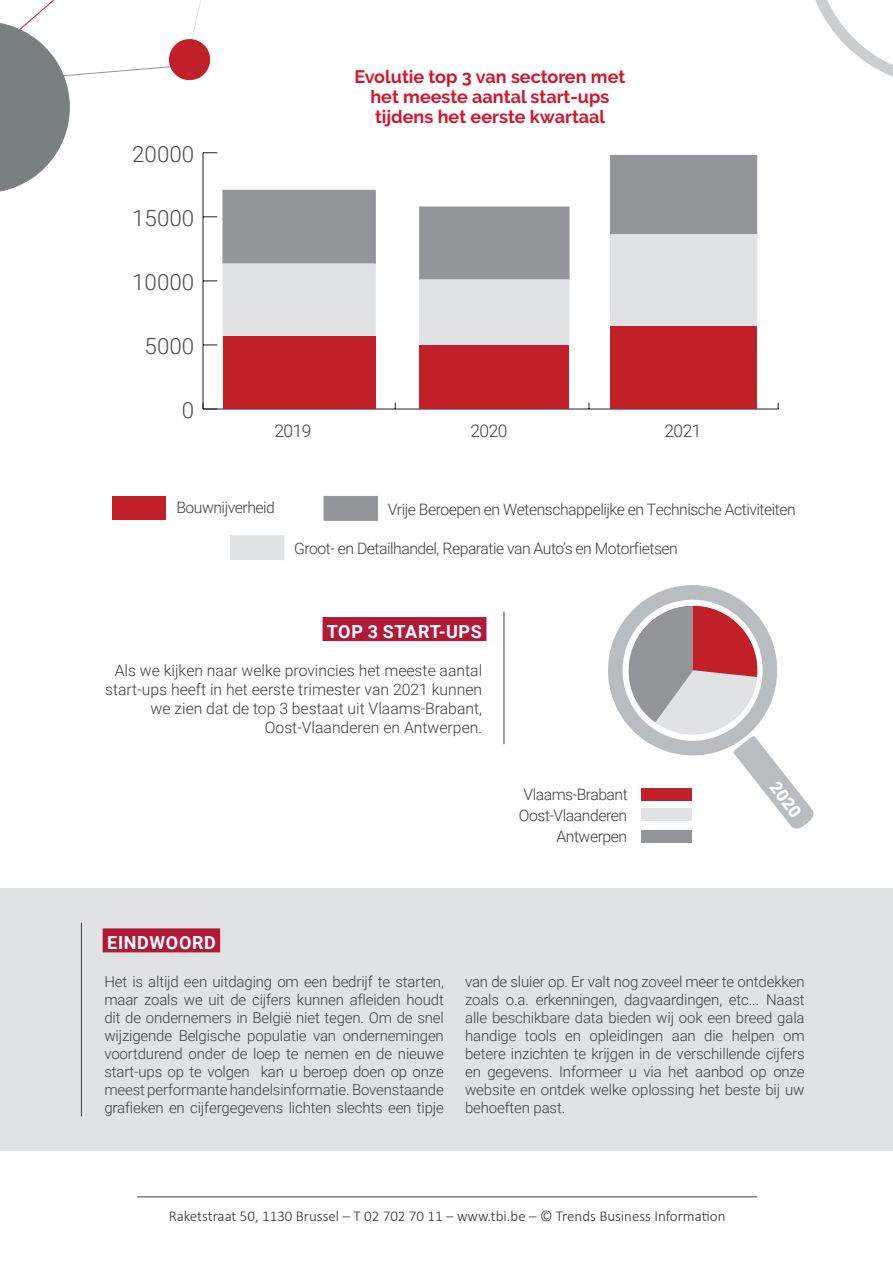
<style>
.page{position:relative;width:893px;height:1263px;background:#fff}
.page>*{position:absolute;margin:0;border:0;box-sizing:border-box;transform-origin:0 0}
.t1{font:300 22.35px "Roboto";color:#4d4a4a}
.t2{font:700 18px "Raleway";color:#d6142b}
.Paragraph_Style_2{font:700 18px "Roboto";letter-spacing:.035em;color:#fff}
.t3{font:300 17.4px "Roboto";letter-spacing:-.03em;color:#3e3e3f}
.t4{font:900 17.25px "Roboto";color:#fff}
.t5{font:300 15.75px "Roboto";letter-spacing:-.03em;color:#3e3e3f}
.t6{font:300 15.75px/18.9px "Roboto";color:#3e3e3f;text-align:right}
.t7{font:300 15px/18px "Roboto";letter-spacing:-.01em;color:#3e3e3f;text-align:justify}
.t8{font:300 15px "Calibri";color:#312f30}
</style>
<div class="page">
<hr style="left:203px;top:409px;width:575px;height:1px;background:#231f20">
<hr style="left:203px;top:153px;width:1px;height:256px;background:#231f20">
<svg style="left:203px;top:403px;width:14px;height:7px"></svg>
<svg style="left:204px;top:345px;width:13px;height:1px"></svg>
<svg style="left:203px;top:281px;width:14px;height:1px"></svg>
<svg style="left:203px;top:217px;width:14px;height:1px"></svg>
<div style="left:223px;top:190px;width:152px;height:74px;background:#939598;border:1px solid #939598"></div>
<div style="left:420px;top:207px;width:149px;height:73px;background:#939598;border:1px solid #939598"></div>
<div style="left:610px;top:155px;width:147px;height:80px;background:#939598;border:1px solid #939598"></div>
<div style="left:223px;top:264px;width:152px;height:72px;background:#e1e2e4"></div>
<div style="left:420px;top:280px;width:149px;height:65px;background:#e1e2e4"></div>
<div style="left:610px;top:235px;width:147px;height:92px;background:#e1e2e4;border:1px solid #e1e2e4"></div>
<div style="left:223px;top:336px;width:152px;height:73px;background:#c22029"></div>
<div style="left:420px;top:345px;width:149px;height:64px;background:#c22029"></div>
<div style="left:610px;top:327px;width:147px;height:82px;background:#c22029"></div>
<svg style="left:0;top:0;width:225px;height:203px"></svg>
<hr style="left:504px;top:611px;width:1px;height:133px;background:#3e3e3f">
<div style="left:323px;top:617px;width:163px;height:24px;background:#b11937"></div>
<div style="left:230px;top:536px;width:54px;height:24px;background:#e1e2e4"></div>
<div style="left:324px;top:496px;width:54px;height:24px;background:#939598"></div>
<div style="left:112px;top:496px;width:54px;height:24px;background:#c22029"></div>
<svg style="left:815px;top:0;width:78px;height:77px"></svg>
<svg style="left:608px;top:585px;width:206px;height:244px"></svg>
<div style="left:641px;top:788px;width:51px;height:13px;background:#c22029"></div>
<div style="left:641px;top:808px;width:51px;height:13px;background:#e1e2e4"></div>
<div style="left:641px;top:830px;width:51px;height:13px;background:#939598"></div>
<div style="left:0;top:889px;width:893px;height:262px;background:#e1e2e4"></div>
<hr style="left:81px;top:923px;width:1px;height:193px;background:#3e3e3f">
<div style="left:103px;top:928px;width:117px;height:24px;background:#b11937"></div>
<hr style="left:137px;top:1196px;width:620px;height:1px;background:#3e3e3f">
<h1 class="t1" style="left:132px;top:138px;width:63px">20000</h1>
<h1 class="t1" style="left:132px;top:202px;width:63px">15000</h1>
<h1 class="t1" style="left:132px;top:266px;width:63px">10000</h1>
<h1 class="t1" style="left:145px;top:330px;width:51px">5000</h1>
<h1 class="t1" style="left:182px;top:394px;width:14px">0</h1>
<p class="t2" style="left:354px;top:67px;width:272px">Evolutie top 3 van sectoren met</p>
<p class="t2" style="left:370px;top:87px;width:240px">het meeste aantal start-ups</p>
<p class="t2" style="left:375px;top:107px;width:232px">tijdens het eerste kwartaal</p>
<p class="t3" style="left:275px;top:419px;width:39px">2019</p>
<p class="t3" style="left:470px;top:419px;width:39px">2020</p>
<p class="t3" style="left:664px;top:419px;width:39px">2021</p>
<p class="t5" style="left:176px;top:496px;width:100px">Bouwnijverheid</p>
<p class="t5" style="left:388px;top:499px;width:409px">Vrije Beroepen en Wetenschappelijke en Technische Activiteiten</p>
<p class="t5" style="left:294px;top:538px;width:385px">Groot- en Detailhandel, Reparatie van Auto’s en Motorfietsen</p>
<p class="Paragraph_Style_2" style="left:327px;top:619px;width:157px">TOP 3 START-UPS</p>
<p class="t6" style="left:105px;top:660px;width:379px">Als we kijken naar welke provincies het meeste aantal start-ups heeft in het eerste trimester van 2021 kunnen we zien dat de top 3 bestaat uit Vlaams-Brabant, Oost-Vlaanderen en Antwerpen.</p>
<p class="Paragraph_Style_2" style="left:107px;top:930px;width:110px">EINDWOORD</p>
<p class="t5" style="left:523px;top:783px;width:106px">Vlaams-Brabant</p>
<p class="t5" style="left:519px;top:805px;width:110px">Oost-Vlaanderen</p>
<p class="t5" style="left:556px;top:826px;width:72px">Antwerpen</p>
<p class="t4" style="left:783px;top:776px;width:41px;rotate:53deg">2020</p>
<p class="t7" style="left:104px;top:972px;width:341px">Het is altijd een uitdaging om een bedrijf te starten, maar zoals we uit de cijfers kunnen afleiden houdt dit de ondernemers in België niet tegen. Om de snel wijzigende Belgische populatie van ondernemingen voortdurend onder de loep te nemen en de nieuwe start-ups op te volgen kan u beroep doen op onze meest performante handelsinformatie. Bovenstaande grafieken en cijfergegevens lichten slechts een tipje</p>
<p class="t7" style="left:465px;top:972px;width:341px">van de sluier op. Er valt nog zoveel meer te ontdekken zoals o.a. erkenningen, dagvaardingen, etc... Naast alle beschikbare data bieden wij ook een breed gala handige tools en opleidingen aan die helpen om betere inzichten te krijgen in de verschillende cijfers en gegevens. Informeer u via het aanbod op onze website en ontdek welke oplossing het beste bij uw behoeften past.</p>
<p class="t8" style="left:169px;top:1206px;width:558px">Raketstraat 50, 1130 Brussel – T 02 702 70 11 – www.tbi.be – © Trends Business Information</p>
</div>
